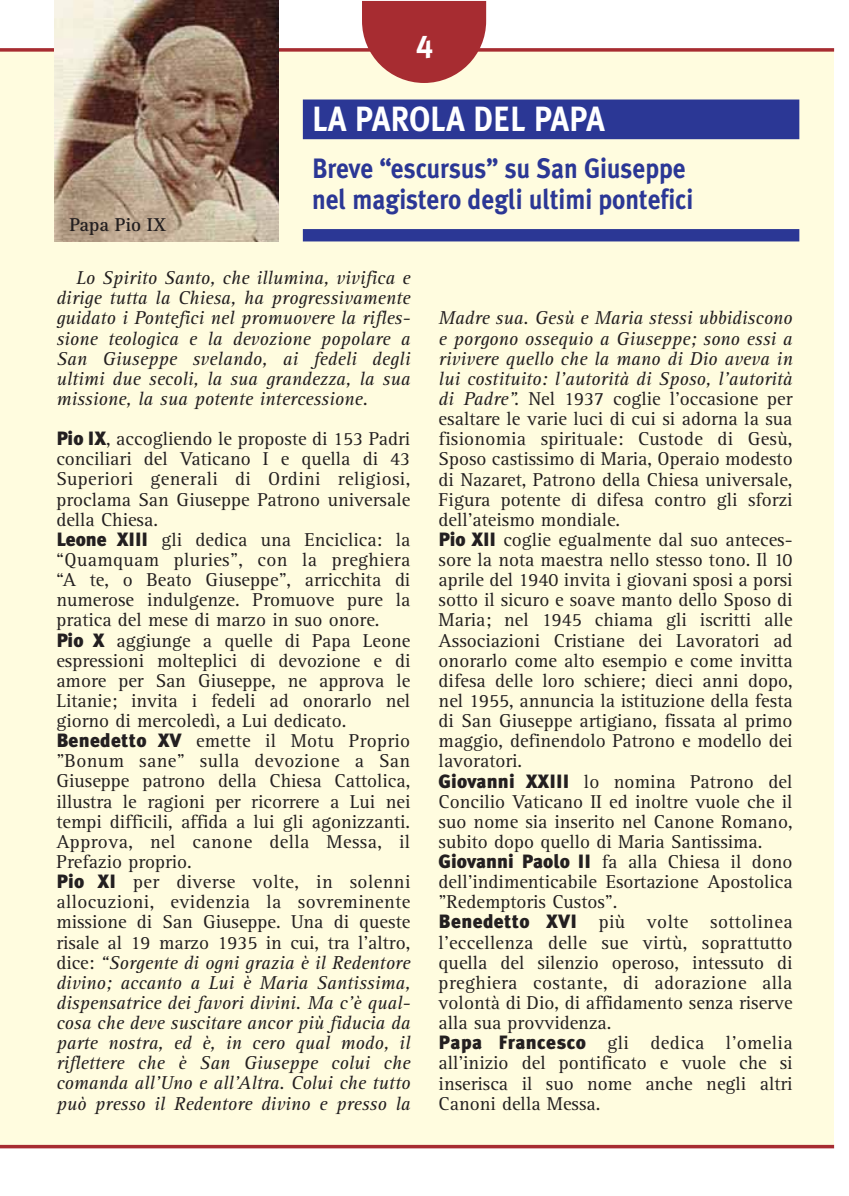
<style>
.page{position:relative;width:849px;height:1196px;background:#fff}
.page>*{position:absolute;margin:0;border:0;box-sizing:border-box;transform-origin:0 0}
.t1{font:700 35px "Meta Plus";color:#fff;scale:.9 1}
.t2{font:31.5px "Meta Plus Bold Caps";color:#fff}
.t3{font:700 28px/31.5px "Meta Plus";color:#2b3795;scale:.9 1}
.t4{font:19.25px/20.1px "Rotis Serif";color:#231f20}
.t5{font:italic 19.25px/20.1px "Rotis Serif";color:#231f20;text-align:justify}
.t6{font:700 19.25px "Rotis Serif";color:#231f20}
.s1{font-family:"Meta Plus";font-weight:900}
.s2{font-style:italic}
</style>
<div class="page">
<div style="left:1px;top:50px;width:832px;height:1096px;background:#fffcdf"></div>
<svg style="left:1px;top:1144px;width:832px;height:4px;fill:#a72c31"></svg>
<div style="left:306px;top:103px;width:489px;height:33px;background:#2b3795"></div>
<div style="left:303px;top:99px;width:496px;height:40px;border:4px solid #2b3795"></div>
<div style="left:306px;top:232px;width:489px;height:6px;background:#2b3795"></div>
<div style="left:303px;top:229px;width:496px;height:12px;border:4px solid #2b3795"></div>
<svg style="left:1px;top:48px;width:832px;height:4px"></svg>
<img style="left:55px;top:0;width:223px;height:241px">
<svg style="left:362px;top:1px;width:124px;height:82px"></svg>
<h2 class="t2" style="left:416px;top:28px;width:18px">4</h2>
<p class="t6" style="left:69px;top:218px;width:98px">Papa Pio IX</p>
<h1 class="t1" style="left:312px;top:105px;width:326px">LA PAROLA DEL PAPA</h1>
<h3 class="t3" style="left:312px;top:154px;width:425px">Breve “escursus” su San Giuseppe nel magistero degli ultimi pontefici</h3>
<p class="t5" style="left:56px;top:269px;width:355px;text-indent:20px">Lo Spirito Santo, che illumina, vivifica e dirige tutta la Chiesa, ha progressivamente guidato i Pontefici nel promuovere la rifles&shy;sione teologica e la devozione popolare a San Giuseppe svelando, ai fedeli degli ultimi due secoli, la sua grandezza, la sua missione, la sua potente intercessione.</p>
<p class="t4" style="left:56px;top:430px;width:355px"><span class="s1">Pio IX</span>, accogliendo le proposte di 153 Padri conciliari del Vaticano I e quella di 43<br>Superiori generali di Ordini religiosi, proclama San Giuseppe Patrono universale della Chiesa.<br><span class="s1">Leone XIII</span> gli dedica una Enciclica: la “Quamquam pluries”, con la preghiera “A te, o Beato Giuseppe”, arricchita di numerose indulgenze. Promuove pure la pratica del mese di marzo in suo onore.<br><span class="s1">Pio X</span> aggiunge a quelle di Papa Leone espressioni molteplici di devozione e di amore per San Giuseppe, ne approva le Litanie; invita i fedeli ad onorarlo nel giorno di mercoledì, a Lui dedicato.<br><span class="s1">Benedetto XV</span> emette il Motu Proprio "Bonum sane" sulla devozione a San Giuseppe patrono della Chiesa Cattolica, illustra le ragioni per ricorrere a Lui nei tempi difficili, affida a lui gli agonizzanti.<br>Approva, nel canone della Messa, il Prefazio proprio.<br><span class="s1">Pio XI</span> per diverse volte, in solenni allocuzioni, evidenzia la sovreminente missione di San Giuseppe. Una di queste risale al 19 marzo 1935 in cui, tra l’altro, dice: <span class="s2">“Sorgente di ogni grazia è il Redentore divino; accanto a Lui è Maria Santissima, dispensatrice dei favori divini. Ma c’è qual&shy;cosa che deve suscitare ancor più fiducia da parte nostra, ed è, in cero qual modo, il riflettere che è San Giuseppe colui che comanda all’Uno e all’Altra. Colui che tutto può presso il Redentore divino e presso la</span></p>
<p class="t4" style="left:438px;top:310px;width:355px"><span class="s2">Madre sua. Gesù e Maria stessi ubbidiscono e porgono ossequio a Giuseppe; sono essi a rivivere quello che la mano di Dio aveva in lui costituito: l’autorità di Sposo, l’autorità di Padre”.</span> Nel 1937 coglie l'occasione per esaltare le varie luci di cui si adorna la sua fisionomia spirituale: Custode di Gesù, Sposo castissimo di Maria, Operaio modesto di Nazaret, Patrono della Chiesa universale, Figura potente di difesa contro gli sforzi dell'ateismo mondiale.<br><span class="s1">Pio XII</span> coglie egualmente dal suo anteces&shy;sore la nota maestra nello stesso tono. Il 10 aprile del 1940 invita i giovani sposi a porsi sotto il sicuro e soave manto dello Sposo di Maria; nel 1945 chiama gli iscritti alle Associazioni Cristiane dei Lavoratori ad onorarlo come alto esempio e come invitta difesa delle loro schiere; dieci anni dopo, nel 1955, annuncia la istituzione della festa di San Giuseppe artigiano, fissata al primo maggio, definendolo Patrono e modello dei lavoratori.<br><span class="s1">Giovanni XXIII</span> lo nomina Patrono del Concilio Vaticano II ed inoltre vuole che il suo nome sia inserito nel Canone Romano, subito dopo quello di Maria Santissima.<br><span class="s1">Giovanni Paolo II</span> fa alla Chiesa il dono dell’indimenticabile Esortazione Apostolica "Redemptoris Custos".<br><span class="s1">Benedetto XVI</span> più volte sottolinea l’eccellenza delle sue virtù, soprattutto quella del silenzio operoso, intessuto di preghiera costante, di adorazione alla volontà di Dio, di affidamento senza riserve alla sua provvidenza.<br><span class="s1">Papa Francesco</span> gli dedica l'omelia all’inizio del pontificato e vuole che si inserisca il suo nome anche negli altri Canoni della Messa.</p>
</div>
